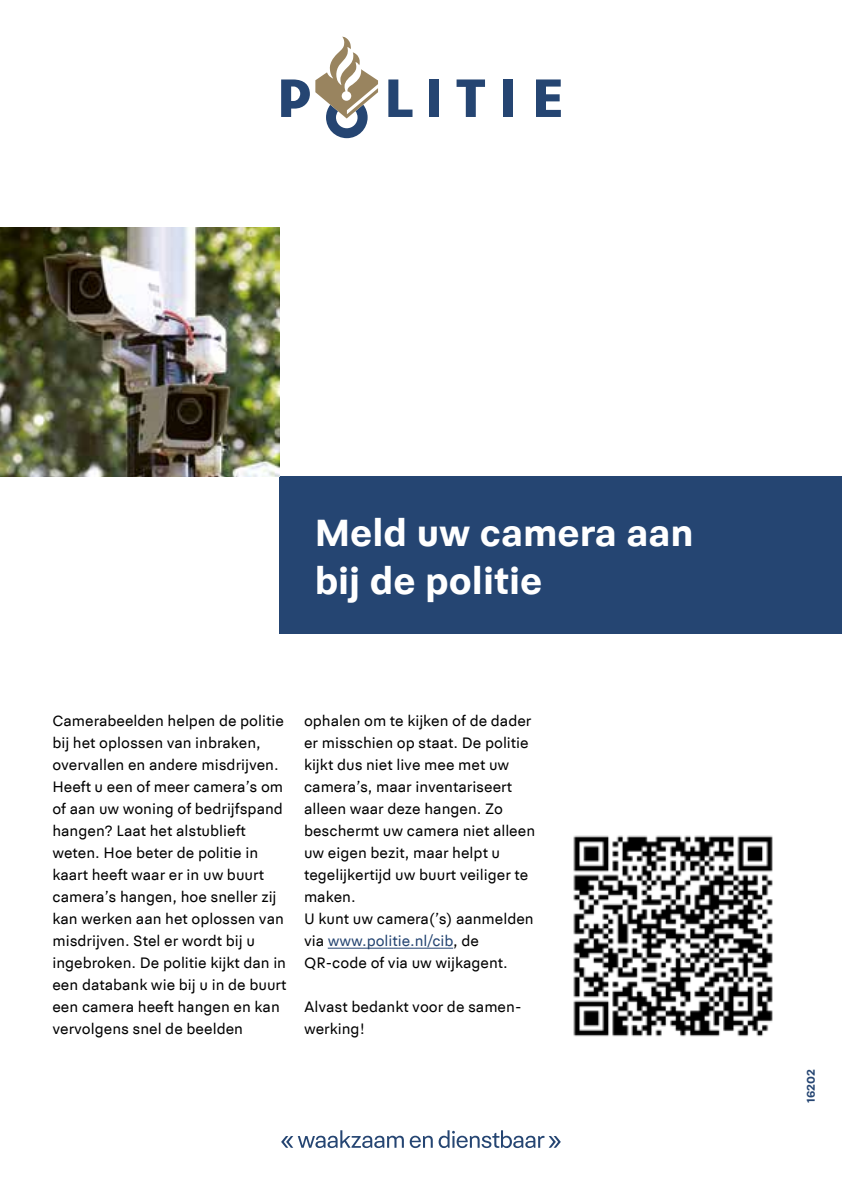
<style>
.page{position:relative;width:842px;height:1191px;background:#fff}
.page>*{position:absolute;margin:0;border:0;box-sizing:border-box;transform-origin:0 0}
.t1{font:700 40px/48px "Politie Sans";color:#fff}
.t2{font:16px/22px "Politie Sans";color:#000}
.t3{font:700 12px "Politie Sans";letter-spacing:-.005em;color:#254572}
.s1{color:#254572}
</style>
<div class="page">
<div style="left:280px;top:476px;width:562px;height:157px;background:#254572"></div>
<svg style="left:536px;top:79px;width:25px;height:38px"></svg>
<div style="left:503px;top:79px;width:10px;height:38px;background:#254572"></div>
<svg style="left:457px;top:79px;width:28px;height:38px"></svg>
<div style="left:428px;top:79px;width:10px;height:38px;background:#254572"></div>
<svg style="left:388px;top:79px;width:24px;height:38px"></svg>
<svg style="left:281px;top:37px;width:97px;height:101px"></svg>
<svg style="left:410px;top:1135px;width:23px;height:13px"></svg>
<svg style="left:281px;top:1130px;width:123px;height:18px"></svg>
<svg style="left:439px;top:1130px;width:122px;height:18px"></svg>
<hr style="left:328px;top:947px;width:125px;height:1px;background:#254572">
<img style="left:573px;top:835px;width:200px;height:202px">
<img style="left:0;top:227px;width:279px;height:249px">
<h1 class="t1" style="left:315px;top:509px;width:380px">Meld uw camera aan bij de politie</h1>
<p class="t2" style="left:52px;top:709px;width:236px">Camerabeelden helpen de politie bij het oplossen van inbraken, overvallen en andere misdrijven.<br>Heeft u een of meer camera’s om of aan uw woning of bedrijfspand hangen? Laat het alstublieft weten. Hoe beter de politie in kaart heeft waar er in uw buurt camera’s hangen, hoe sneller zij kan werken aan het oplossen van misdrijven. Stel er wordt bij u ingebroken. De politie kijkt dan in een databank wie bij u in de buurt een camera heeft hangen en kan vervolgens snel de beelden</p>
<p class="t2" style="left:304px;top:709px;width:233px">ophalen om te kijken of de dader er misschien op staat. De politie kijkt dus niet live mee met uw camera’s, maar inventariseert alleen waar deze hangen. Zo beschermt uw camera niet alleen uw eigen bezit, maar helpt u tegelijkertijd uw buurt veiliger te maken.<br>U kunt uw camera(’s) aanmelden via <span class="s1">www.politie.nl/cib</span>, de<br>QR-code of via uw wijkagent.</p>
<p class="t2" style="left:304px;top:995px;width:219px">Alvast bedankt voor de samen&shy;werking!</p>
<p class="t3" style="left:804px;top:1102px;width:35px;rotate:-90deg">16202</p>
</div>
